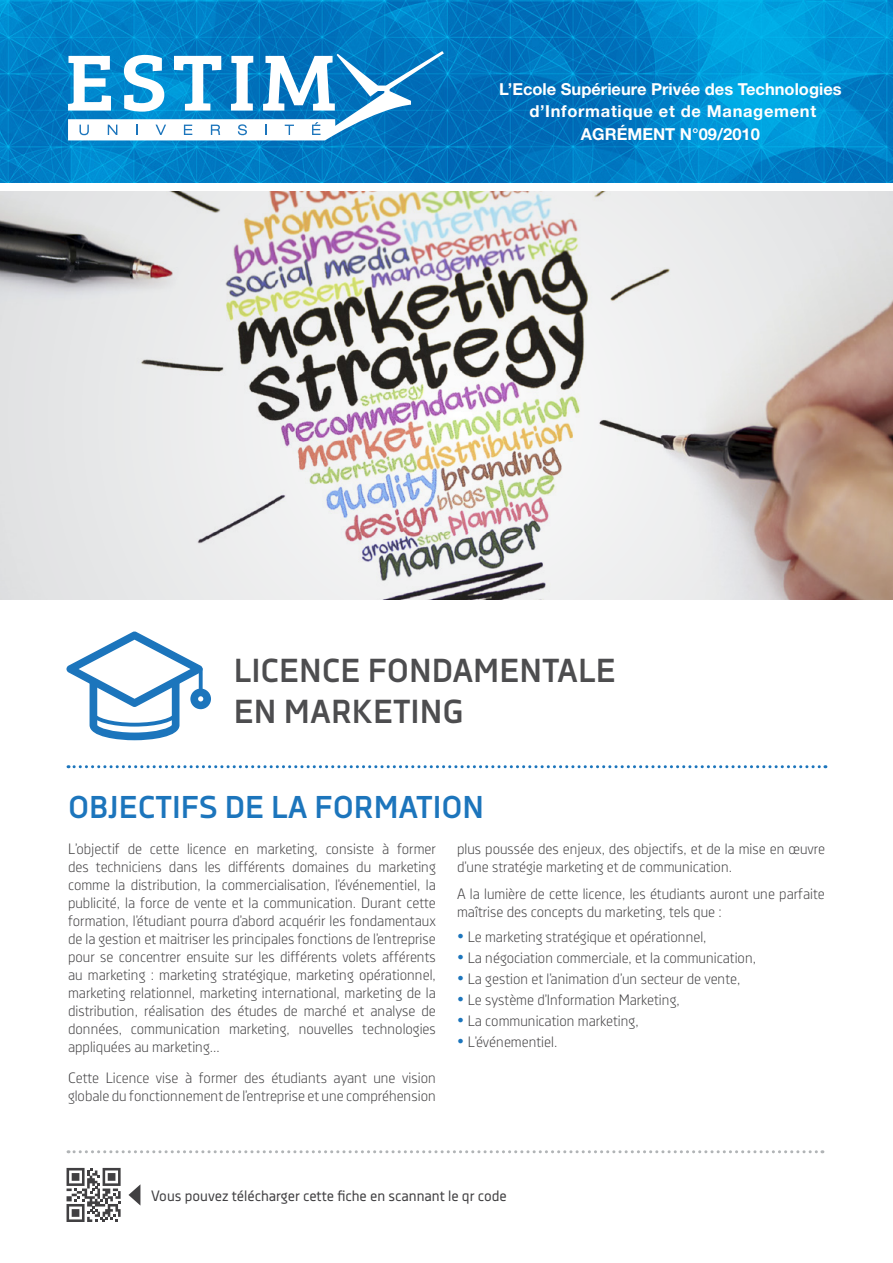
<style>
.page{position:relative;width:893px;height:1263px;background:#fff}
.page>*{position:absolute;margin:0;border:0;box-sizing:border-box;transform-origin:0 0}
.t1{font:700 33.15px/40.5px "Decima Nova Pro";color:#4d4d4f}
.t2{font:700 31.5px "Decima Nova Pro";color:#1c75bc}
.t3{font:700 16.5px/22.5px "Helvetica Neue LT Std";color:#fff;text-align:center}
.t4{font:15px/18px "Decima Nova Pro Lt";color:#414042}
.t5{font:15px "Decima Nova Pro";color:#414042}
.s1{font-size:16.5px;color:#1c75bc}
</style>
<div class="page">
<img style="left:0;top:191px;width:893px;height:409px">
<svg style="left:68px;top:765px;width:758px;height:3px"></svg>
<svg style="left:66px;top:631px;width:145px;height:109px"></svg>
<img style="left:0;top:0;width:893px;height:183px">
<svg style="left:68px;top:51px;width:376px;height:89px"></svg>
<svg style="left:68px;top:1150px;width:755px;height:3px"></svg>
<svg style="left:128px;top:1185px;width:12px;height:20px"></svg>
<svg style="left:67px;top:1168px;width:54px;height:54px"></svg>
<p class="t3" style="left:499px;top:77px;width:344px">L’Ecole Supérieure Privée des Technologies d’Informatique et de Management<br>AGRÉMENT N°09/2010</p>
<h1 class="t1" style="left:234px;top:652px;width:383px">LICENCE FONDAMENTALE<br>EN MARKETING</h1>
<h2 class="t2" style="left:68px;top:789px;width:418px">OBJECTIFS DE LA FORMATION</h2>
<p class="t4" style="left:68px;top:840px;width:369px;text-align:justify">L’objectif de cette licence en marketing, consiste à former des techniciens dans les différents domaines du marketing comme la distribution, la commercialisation, l’événementiel, la publicité, la force de vente et la communication. Durant cette formation, l’étudiant pourra d’abord acquérir les fondamentaux de la gestion et maitriser les principales fonctions de l’entreprise pour se concentrer ensuite sur les différents volets afférents au marketing : marketing stratégique, marketing opérationnel, marketing relationnel, marketing international, marketing de la distribution, réalisation des études de marché et analyse de données, communication marketing, nouvelles technologies appliquées au marketing…</p>
<p class="t4" style="left:68px;top:1068px;width:369px">Cette Licence vise à former des étudiants ayant une vision globale du fonctionnement de l’entreprise et une compréhension</p>
<p class="t4" style="left:457px;top:840px;width:369px">plus poussée des enjeux, des objectifs, et de la mise en œuvre d’une stratégie marketing et de communication.</p>
<p class="t4" style="left:457px;top:884px;width:369px">A la lumière de cette licence, les étudiants auront une parfaite maîtrise des concepts du marketing, tels que :</p>
<p class="t4" style="left:457px;top:927px;width:251px"><span class="s1">•</span> Le marketing stratégique et opérationnel,</p>
<p class="t4" style="left:457px;top:948px;width:301px"><span class="s1">•</span> La négociation commerciale, et la communication,</p>
<p class="t4" style="left:457px;top:969px;width:285px"><span class="s1">•</span> La gestion et l’animation d’un secteur de vente,</p>
<p class="t4" style="left:457px;top:990px;width:224px"><span class="s1">•</span> Le système d’Information Marketing,</p>
<p class="t4" style="left:457px;top:1011px;width:183px"><span class="s1">•</span> La communication marketing,</p>
<p class="t4" style="left:457px;top:1032px;width:102px"><span class="s1">•</span> L’événementiel.</p>
<p class="t5" style="left:151px;top:1187px;width:357px">Vous pouvez télécharger cette fiche en scannant le qr code</p>
</div>
